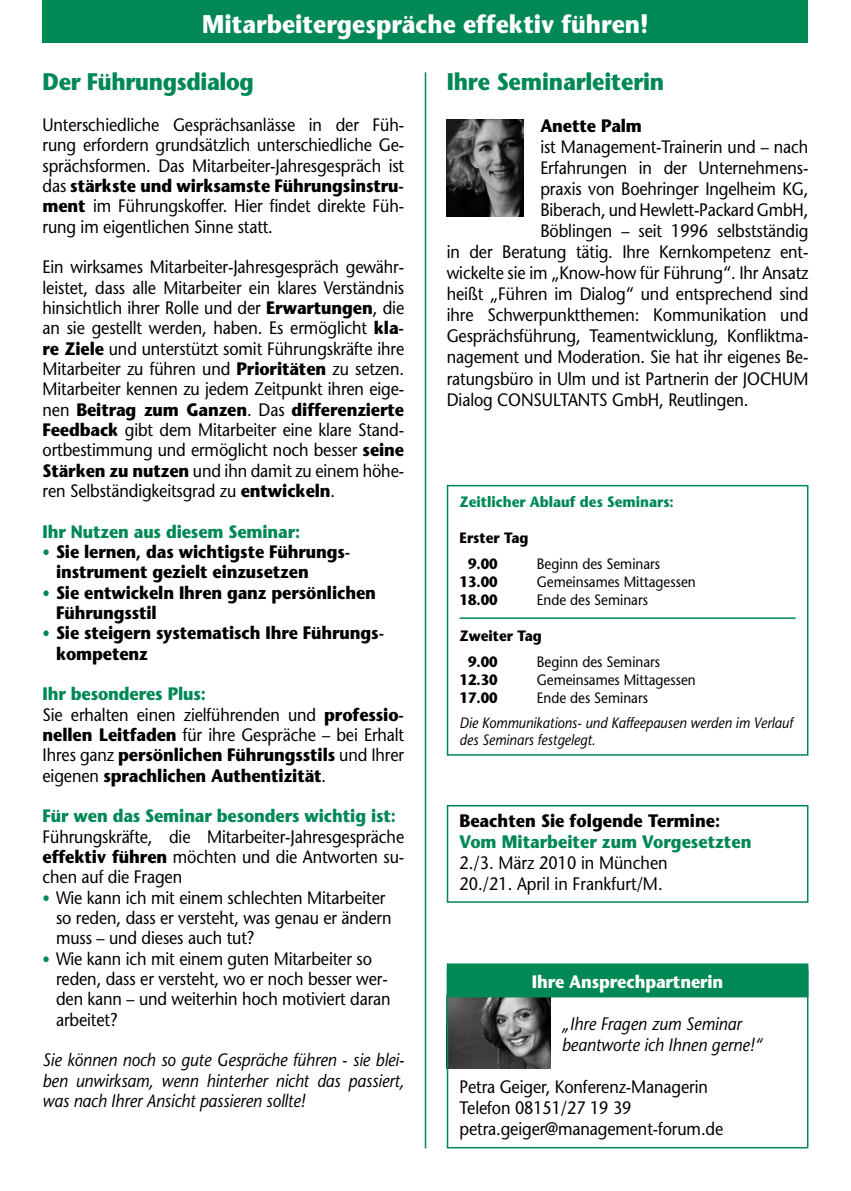
<style>
.page{position:relative;width:851px;height:1191px;background:#fff}
.page>*{position:absolute;margin:0;border:0;box-sizing:border-box;transform-origin:0 0}
.t1{font:700 25.5px "Stone Sans";color:#fff;scale:.9 1}
.t2{font:700 24px "Stone Sans";letter-spacing:-.005em;color:#085;scale:.9 1}
.t3{font:18px/20.2px "Stone Sans";letter-spacing:-.005em;color:#000;scale:.9 1}
.t4{font:700 18px/20.2px "Stone Sans";letter-spacing:-.005em;color:#000;scale:.9 1}
.t5{font:italic 18px/20.2px "Stone Sans";letter-spacing:-.005em;color:#000;text-align:justify;scale:.9 1}
.t6{font:700 18px "Stone Sans";letter-spacing:-.005em;color:#085;scale:.9 1}
.t7{font:700 18px "Stone Sans";letter-spacing:-.005em;color:#fff;scale:.9 1}
.t8{font:15px "Stone Sans";color:#000;scale:.9 1}
.t9{font:italic 15px/16.5px "Stone Sans";color:#000;scale:.9 1}
.t10{font:700 15px/25.5px "Stone Sans";color:#000;scale:.9 1}
.t11{font:700 15px "Stone Sans";color:#085;scale:.9 1}
.s1{font-weight:700}
.s2{font-weight:400;font-size:16.5px;color:#085}
.s3{font-weight:700;color:#085}
.s4{font-size:16.5px;color:#085}
</style>
<div class="page">
<img style="left:449px;top:997px;width:102px;height:71px">
<div style="left:43px;top:0;width:765px;height:43px;background:#085"></div>
<hr style="left:424px;top:72px;width:2px;height:1076px;background:#085">
<div style="left:446px;top:963px;width:362px;height:34px;background:#085;border:2px solid #085"></div>
<div style="left:446px;top:969px;width:362px;height:179px;border:2px solid #085"></div>
<div style="left:446px;top:485px;width:362px;height:270px;border:2px solid #085"></div>
<hr style="left:459px;top:617px;width:336px;height:2px;background:#085">
<img style="left:446px;top:119px;width:77px;height:98px">
<div style="left:446px;top:805px;width:362px;height:97px;border:2px solid #085"></div>
<h1 class="t1" style="left:202px;top:9px;width:497px">Mitarbeitergespräche effektiv führen!</h1>
<h2 class="t2" style="left:446px;top:68px;width:243px">Ihre Seminarleiterin</h2>
<p class="t4" style="left:540px;top:116px;width:114px">Anette Palm</p>
<p class="t3" style="left:540px;top:137px;width:299px">ist Management-Trainerin und – nach</p>
<p class="t3" style="left:540px;top:158px;width:299px">Erfahrungen in der Unternehmens-</p>
<p class="t3" style="left:540px;top:179px;width:299px">praxis von Boehringer Ingelheim KG,</p>
<p class="t3" style="left:540px;top:200px;width:299px">Biberach, und Hewlett-Packard GmbH,</p>
<p class="t3" style="left:540px;top:221px;width:299px">Böblingen – seit 1996 selbstständig</p>
<p class="t3" style="left:446px;top:242px;width:403px">in der Beratung tätig. Ihre Kernkompetenz ent-</p>
<p class="t3" style="left:446px;top:263px;width:403px">wickelte sie im „Know-how für Führung“. Ihr Ansatz</p>
<p class="t3" style="left:446px;top:284px;width:403px">heißt „Führen im Dialog“ und entsprechend sind</p>
<p class="t3" style="left:446px;top:305px;width:403px">ihre Schwerpunktthemen: Kommunikation und</p>
<p class="t3" style="left:446px;top:326px;width:403px">Gesprächsführung, Teamentwicklung, Konfliktma-</p>
<p class="t3" style="left:446px;top:347px;width:403px">nagement und Moderation. Sie hat ihr eigenes Be-</p>
<p class="t3" style="left:446px;top:368px;width:403px">ratungsbüro in Ulm und ist Partnerin der JOCHUM</p>
<p class="t3" style="left:446px;top:389px;width:336px">Dialog CONSULTANTS GmbH, Reutlingen.</p>
<h2 class="t2" style="left:43px;top:68px;width:236px">Der Führungsdialog</h2>
<p class="t3" style="left:43px;top:115px;width:403px;text-align:justify">Unterschiedliche Gesprächsanlässe in der Füh&shy;rung erfordern grundsätzlich unterschiedliche Ge&shy;sprächsformen. Das Mitarbeiter-Jahresgespräch ist das <span class="s1">stärkste und wirksamste Führungsinstru&shy;ment</span> im Führungskoffer. Hier findet direkte Füh&shy;rung im eigentlichen Sinne statt.</p>
<p class="t3" style="left:43px;top:257px;width:403px;text-align:justify">Ein wirksames Mitarbeiter-Jahresgespräch gewähr&shy;leistet, dass alle Mitarbeiter ein klares Verständnis hinsichtlich ihrer Rolle und der <span class="s1">Erwartungen</span>, die an sie gestellt werden, haben. Es ermöglicht <span class="s1">kla&shy;re Ziele</span> und unterstützt somit Führungskräfte ihre Mitarbeiter zu führen und <span class="s1">Prioritäten</span> zu setzen.<br>Mitarbeiter kennen zu jedem Zeitpunkt ihren eige&shy;nen <span class="s1">Beitrag zum Ganzen</span>. Das <span class="s1">differenzierte Feedback</span> gibt dem Mitarbeiter eine klare Stand&shy;ortbestimmung und ermöglicht noch besser <span class="s1">seine Stärken zu nutzen</span> und ihn damit zu einem höhe&shy;ren Selbständigkeitsgrad zu <span class="s1">entwickeln</span>.</p>
<p class="t6" style="left:43px;top:520px;width:288px">Ihr Nutzen aus diesem Seminar:</p>
<p class="t4" style="left:56px;top:541px;width:329px;text-indent:-14px"><span class="s2">•</span> Sie lernen, das wichtigste Führungs&shy;instrument gezielt einzusetzen</p>
<p class="t4" style="left:56px;top:582px;width:357px;text-indent:-14px"><span class="s2">•</span> Sie entwickeln Ihren ganz persönlichen<br>Führungsstil</p>
<p class="t4" style="left:56px;top:623px;width:366px;text-indent:-14px"><span class="s2">•</span> Sie steigern systematisch Ihre Führungs&shy;kompetenz</p>
<p class="t3" style="left:43px;top:684px;width:403px"><span class="s3">Ihr besonderes Plus:<br></span>Sie erhalten einen zielführenden und <span class="s1">professio&shy;nellen Leitfaden</span> für ihre Gespräche – bei Erhalt Ihres ganz <span class="s1">persönlichen Führungsstils</span> und Ihrer eigenen <span class="s1">sprachlichen Authentizität</span>.</p>
<p class="t6" style="left:43px;top:805px;width:394px">Für wen das Seminar besonders wichtig ist:</p>
<p class="t3" style="left:43px;top:826px;width:403px;text-align:justify">Führungskräfte, die Mitarbeiter-Jahresgespräche <span class="s1">effektiv führen</span> möchten und die Antworten su&shy;chen auf die Fragen</p>
<p class="t3" style="left:56px;top:887px;width:374px;text-indent:-14px"><span class="s4">•</span> Wie kann ich mit einem schlechten Mitarbeiter so reden, dass er versteht, was genau er ändern muss – und dieses auch tut?</p>
<p class="t3" style="left:56px;top:948px;width:373px;text-indent:-14px"><span class="s4">•</span> Wie kann ich mit einem guten Mitarbeiter so reden, dass er versteht, wo er noch besser wer&shy;den kann – und weiterhin hoch motiviert daran arbeitet?</p>
<p class="t5" style="left:43px;top:1050px;width:403px">Sie können noch so gute Gespräche führen - sie blei&shy;ben unwirksam, wenn hinterher nicht das passiert, was nach Ihrer Ansicht passieren sollte!</p>
<p class="t11" style="left:459px;top:493px;width:240px">Zeitlicher Ablauf des Seminars:</p>
<p class="t10" style="left:468px;top:525px;width:69px;text-indent:-9px">Erster Tag<br>9.00</p>
<p class="t8" style="left:536px;top:555px;width:138px">Beginn des Seminars</p>
<p class="t10" style="left:459px;top:569px;width:44px">13.00</p>
<p class="t8" style="left:536px;top:573px;width:178px">Gemeinsames Mittagessen</p>
<p class="t10" style="left:459px;top:587px;width:44px">18.00</p>
<p class="t8" style="left:536px;top:591px;width:125px">Ende des Seminars</p>
<p class="t10" style="left:468px;top:623px;width:84px;text-indent:-9px">Zweiter Tag<br>9.00</p>
<p class="t8" style="left:536px;top:652px;width:138px">Beginn des Seminars</p>
<p class="t10" style="left:459px;top:666px;width:44px">12.30</p>
<p class="t8" style="left:536px;top:670px;width:178px">Gemeinsames Mittagessen</p>
<p class="t10" style="left:459px;top:684px;width:44px">17.00</p>
<p class="t8" style="left:536px;top:688px;width:125px">Ende des Seminars</p>
<p class="t9" style="left:459px;top:714px;width:372px">Die Kommunikations- und Kaffeepausen werden im Verlauf des Seminars festgelegt.</p>
<p class="t4" style="left:459px;top:810px;width:291px">Beachten Sie folgende Termine:</p>
<p class="t6" style="left:459px;top:831px;width:326px">Vom Mitarbeiter zum Vorgesetzten</p>
<p class="t3" style="left:459px;top:852px;width:233px;line-height:21px">2./3. März 2010 in München<br>20./21. April in Frankfurt/M.</p>
<p class="t7" style="left:531px;top:970px;width:214px">Ihre Ansprechpartnerin</p>
<p class="t5" style="left:561px;top:1013px;width:225px;line-height:21px">„Ihre Fragen zum Seminar beantworte ich Ihnen gerne!“</p>
<p class="t3" style="left:459px;top:1076px;width:294px;line-height:21px">Petra Geiger, Konferenz-Managerin<br>Telefon 08151/27 19 39 petra.geiger@management-forum.de</p>
</div>
